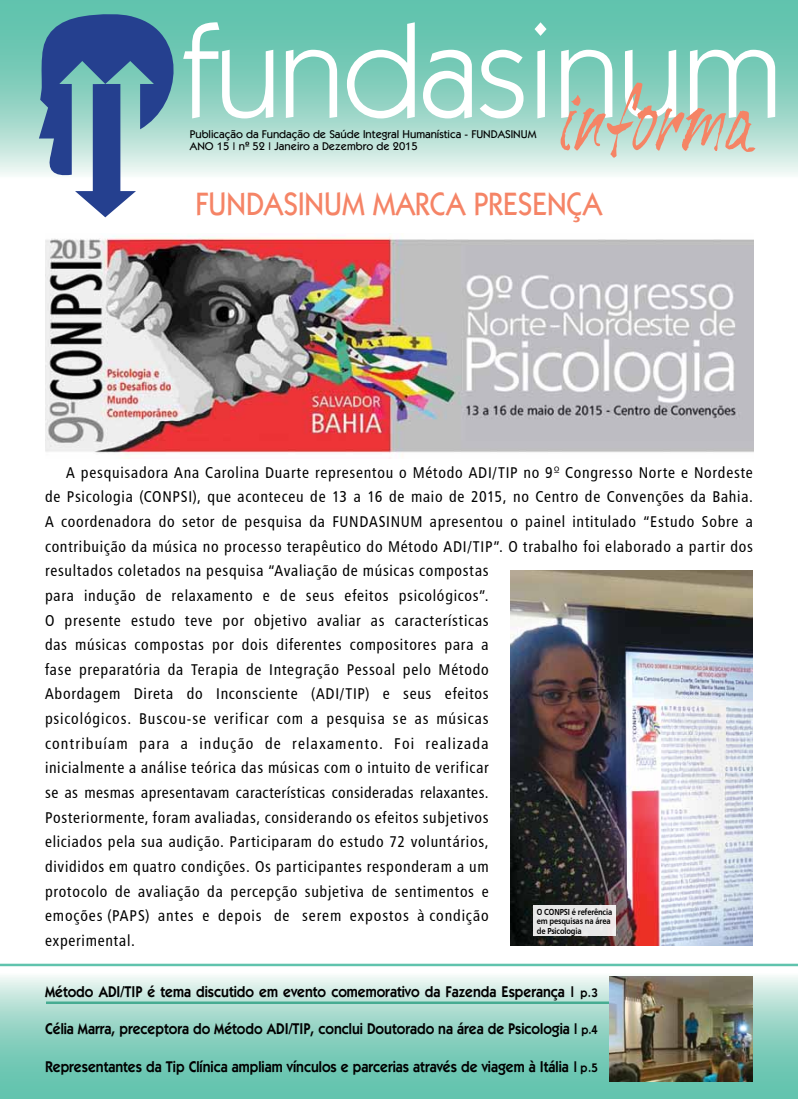
<style>
.page{position:relative;width:798px;height:1099px;background:#fff}
.page>*{position:absolute;margin:0;border:0;box-sizing:border-box;transform-origin:0 0}
.t1{font:130.62px "Itc Kabel";letter-spacing:-.01em;color:#fff}
.t2{font:99.38px "Tiger Rag Let Plain";color:#f58465}
.t3{font:500 32.5px "Itc Kabel";color:#f58466;scale:.9 1}
.t4{font:15.62px/24.6px "Humanist 777 BT Roman Condensed B";letter-spacing:.045em;color:#000}
.t5{font:600 15.62px "Itc Kabel";color:#000;scale:.9 1}
.t6{font:500 11.25px/12.5px "Itc Kabel";color:#000}
.t7{font:8.75px/9.4px "Humanist 777 BT Bold B";letter-spacing:-.02em;color:#000;scale:.85 1}
.s1{font-family:"Univers";font-weight:700}
.s2{font-family:"Univers";font-weight:300}
.s3{font-size:12.5px}
</style>
<div class="page">
<svg style="left:0;top:966px;width:797px;height:132px;background:#9bd7c9"></svg>
<svg style="left:0;top:0;width:797px;height:175px;background:#90d3c3"></svg>
<svg style="left:39px;top:13px;width:149px;height:204px"></svg>
<hr style="left:0;top:963px;width:797px;height:3px;background:#60c3ad">
<hr style="left:46px;top:1001px;width:595px;height:2px;background:#60c3ad">
<img style="left:609px;top:976px;width:143px;height:105px">
<img style="left:510px;top:570px;width:242px;height:375px">
<div style="left:533px;top:905px;width:83px;height:31px;background:#e7e7e7"></div>
<img style="left:45px;top:236px;width:708px;height:223px">
<h1 class="t1" style="left:180px;top:-4px;width:604px">fundasinum</h1>
<h2 class="t2" style="left:559px;top:64px;width:197px">informa</h2>
<p class="t6" style="left:190px;top:128px;width:348px">Publicação da Fundação de Saúde Integral Humanística - Fundasi num<br>ANO 15 | n<span class="s1">º</span> 52 | Janeiro a Dezembro de 2015</p>
<h3 class="t3" style="left:195px;top:185px;width:453px">fundasinum marca presença</h3>
<p class="t4" style="left:45px;top:459px;width:709px;text-indent:21px">A pesquisadora Ana Carolina Duarte representou o Método ADI/TIP no 9<span class="s2">º</span> Congresso Norte e Nordeste de Psicologia (CONPSI), que aconteceu de 13 a 16 de maio de 2015, no Centro de Convenções da Bahia.<br>A coordenadora do setor de pesquisa da FUNDASINUM apresentou o painel intitulado “Estudo Sobre a contribuição da música no processo terapêutico do Método ADI/TIP”. O trabalho foi elaborado a partir dos resultados coletados na pesquisa “Avaliação de músicas compostas<br>para indução de relaxamento e de seus efeitos psicológicos”.<br>O presente estudo teve por objetivo avaliar as características<br>das músicas compostas por dois diferentes compositores para a<br>fase preparatória da Terapia de Integração Pessoal pelo Método<br>Abordagem Direta do Inconsciente (ADI/TIP) e seus efeitos<br>psicológicos. Buscou-se verificar com a pesquisa se as músicas<br>contribuíam para a indução de relaxamento. Foi realizada<br>inicialmente a análise teórica das músicas com o intuito de verificar<br>se as mesmas apresentavam características consideradas relaxantes.<br>Posteriormente, foram avaliadas, considerando os efeitos subjetivos<br>eliciados pela sua audição. Participaram do estudo 72 voluntários,<br>divididos em quatro condições. Os participantes responderam a um<br>protocolo de avaliação da percepção subjetiva de sentimentos e<br>emoções (PAPS) antes e depois de serem expostos à condição<br>experimental.</p>
<p class="t7" style="left:536px;top:906px;width:90px">O CONPSI é referência em pesquisas na área de Psicologia</p>
<p class="t5" style="left:45px;top:982px;width:615px">Método ADI/TIP é tema discutido em evento comemorativo da Fazenda Esperança | <span class="s3">p.3</span></p>
<p class="t5" style="left:45px;top:1019px;width:615px">Célia Marra, preceptora do Método ADI/TIP, conclui Doutorado na área de Psicologia | <span class="s3">p.4</span></p>
<p class="t5" style="left:45px;top:1057px;width:615px">Representantes da Tip Clínica ampliam vínculos e parcerias através de viagem à Itália | <span class="s3">p.5</span></p>
</div>
